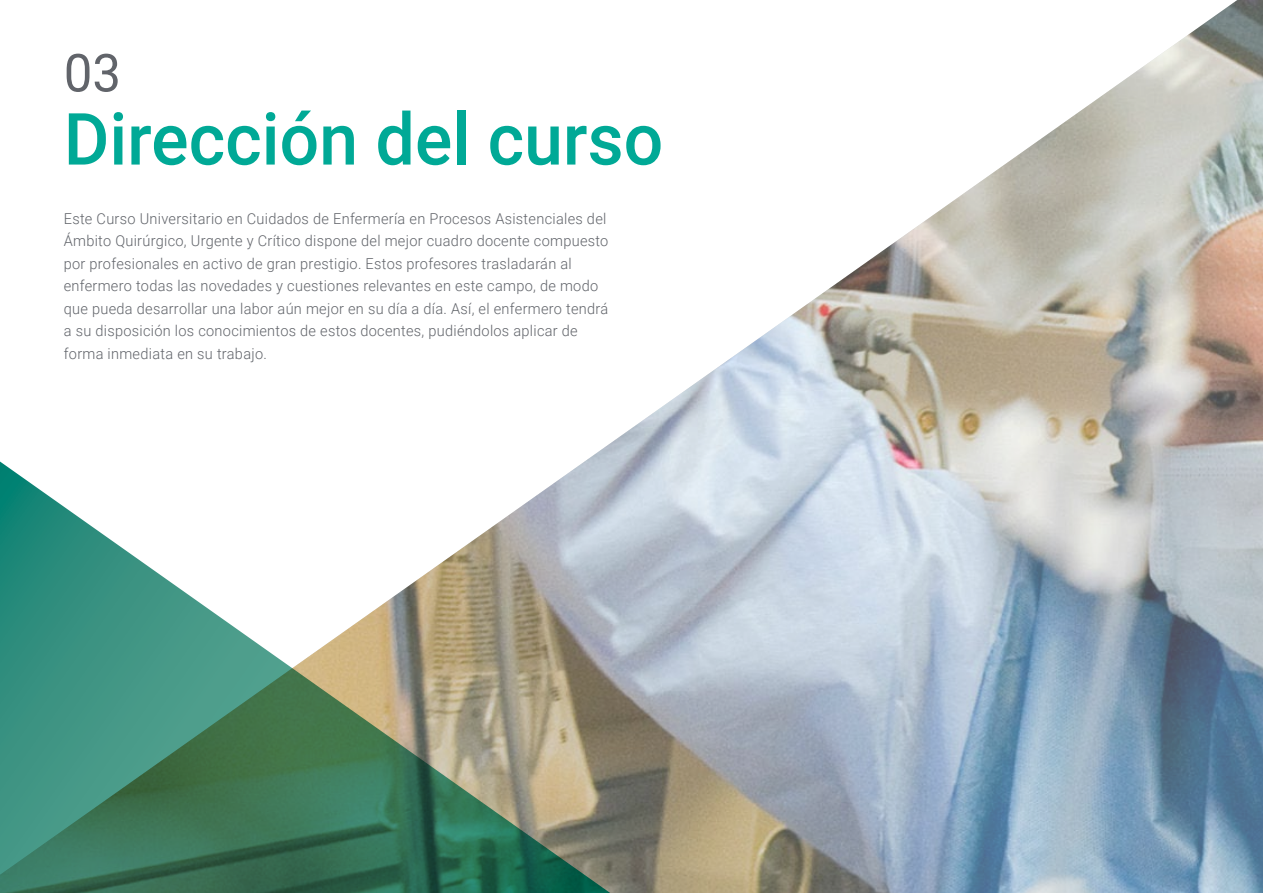
<style>
.page{position:relative;width:1263px;height:893px;background:#fff}
.page>*{position:absolute;margin:0;border:0;box-sizing:border-box;transform-origin:0 0}
.t1{font:500 72px "Roboto";color:#00a996}
.t2{font:52.5px "Roboto";color:#61646a}
.t3{font:300 15px/22.5px "Roboto";letter-spacing:.02em;color:#61646a}
</style>
<div class="page">
<img style="left:607px;top:0;width:656px;height:893px">
<svg style="left:0;top:446px;width:640px;height:447px"></svg>
<h2 class="t2" style="left:64px;top:36px;width:59px">03</h2>
<h1 class="t1" style="left:64px;top:89px;width:601px">Dirección del curso</h1>
<p class="t3" style="left:64px;top:207px;width:546px">Este Curso Universitario en Cuidados de Enfermería en Procesos Asistenciales del Ámbito Quirúrgico, Urgente y Crítico dispone del mejor cuadro docente compuesto por profesionales en activo de gran prestigio. Estos profesores trasladarán al enfermero todas las novedades y cuestiones relevantes en este campo, de modo que pueda desarrollar una labor aún mejor en su día a día. Así, el enfermero tendrá a su disposición los conocimientos de estos docentes, pudiéndolos aplicar de forma inmediata en su trabajo.</p>
</div>
